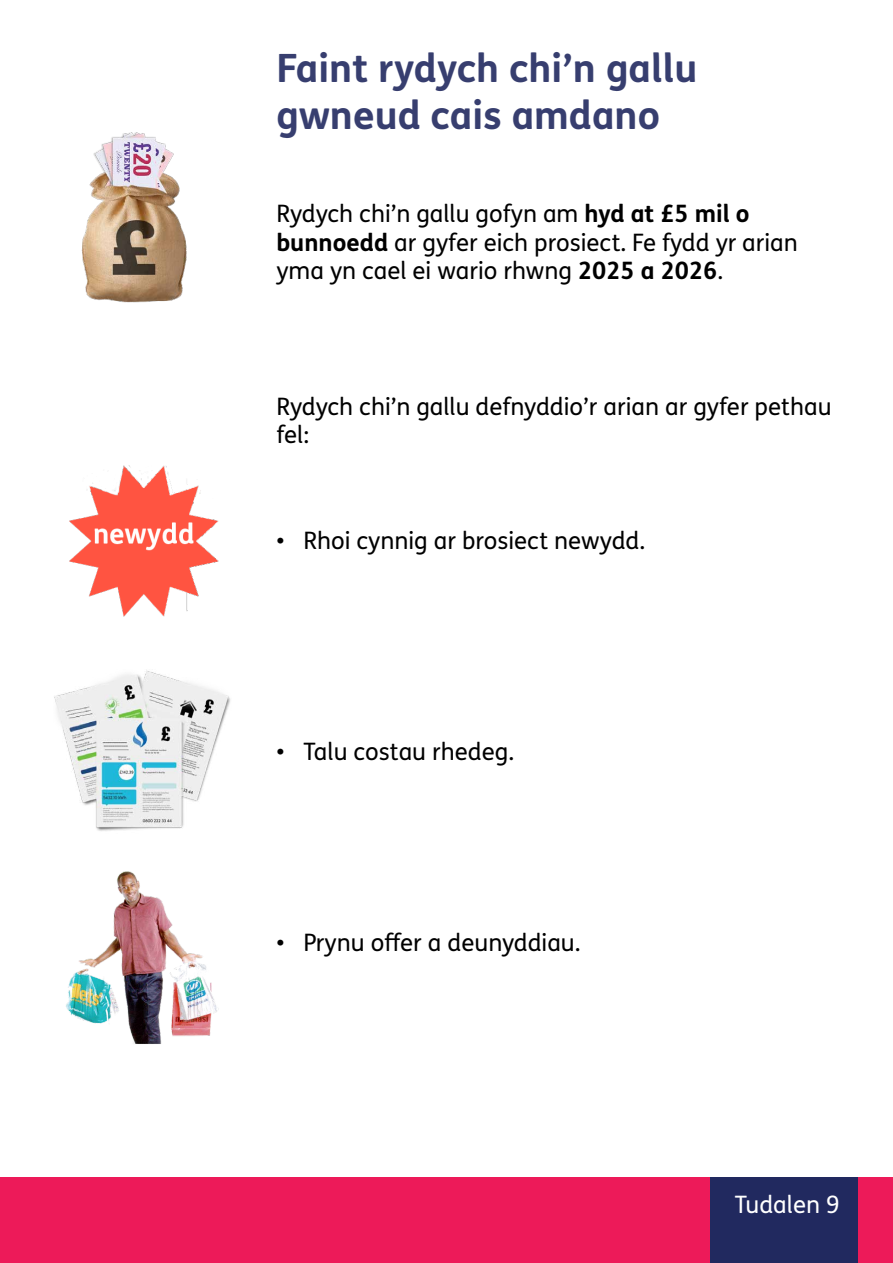
<style>
.page{position:relative;width:893px;height:1263px;background:#fff}
.page>*{position:absolute;margin:0;border:0;box-sizing:border-box;transform-origin:0 0}
.t1{font:700 39px/46.8px "FS Me Pro";color:#373e6f}
.Bodytext{font:24px/28.8px "FS Me Pro";color:#000}
.t2{font:24px "FS Me Pro";color:#fff}
.s1{font-weight:700}
</style>
<div class="page">
<div style="left:0;top:1177px;width:893px;height:86px;background:#ed1a59"></div>
<div style="left:710px;top:1177px;width:148px;height:86px;background:#21295f"></div>
<img style="left:81px;top:132px;width:106px;height:171px">
<img style="left:69px;top:465px;width:150px;height:152px">
<img style="left:54px;top:670px;width:177px;height:161px">
<img style="left:66px;top:871px;width:153px;height:173px">
<h2 class="t1" style="left:276px;top:43px;width:422px">Faint rydych chi’n gallu gwneud cais amdano</h2>
<p class="Bodytext" style="left:276px;top:198px;width:523px">Rydych chi’n gallu gofyn am <span class="s1">hyd at £5 mil o bunnoedd</span> ar gyfer eich prosiect. Fe fydd yr arian yma yn cael ei wario rhwng <span class="s1">2025 a 2026</span>.</p>
<p class="Bodytext" style="left:276px;top:391px;width:557px">Rydych chi’n gallu defnyddio’r arian ar gyfer pethau fel:</p>
<p class="Bodytext" style="left:276px;top:525px;width:370px">• Rhoi cynnig ar brosiect newydd.</p>
<p class="Bodytext" style="left:276px;top:737px;width:239px">• Talu costau rhedeg.</p>
<p class="Bodytext" style="left:276px;top:927px;width:306px">• Prynu offer a deunyddiau.</p>
<p class="t2" style="left:735px;top:1188px;width:107px">Tudalen 9</p>
</div>
